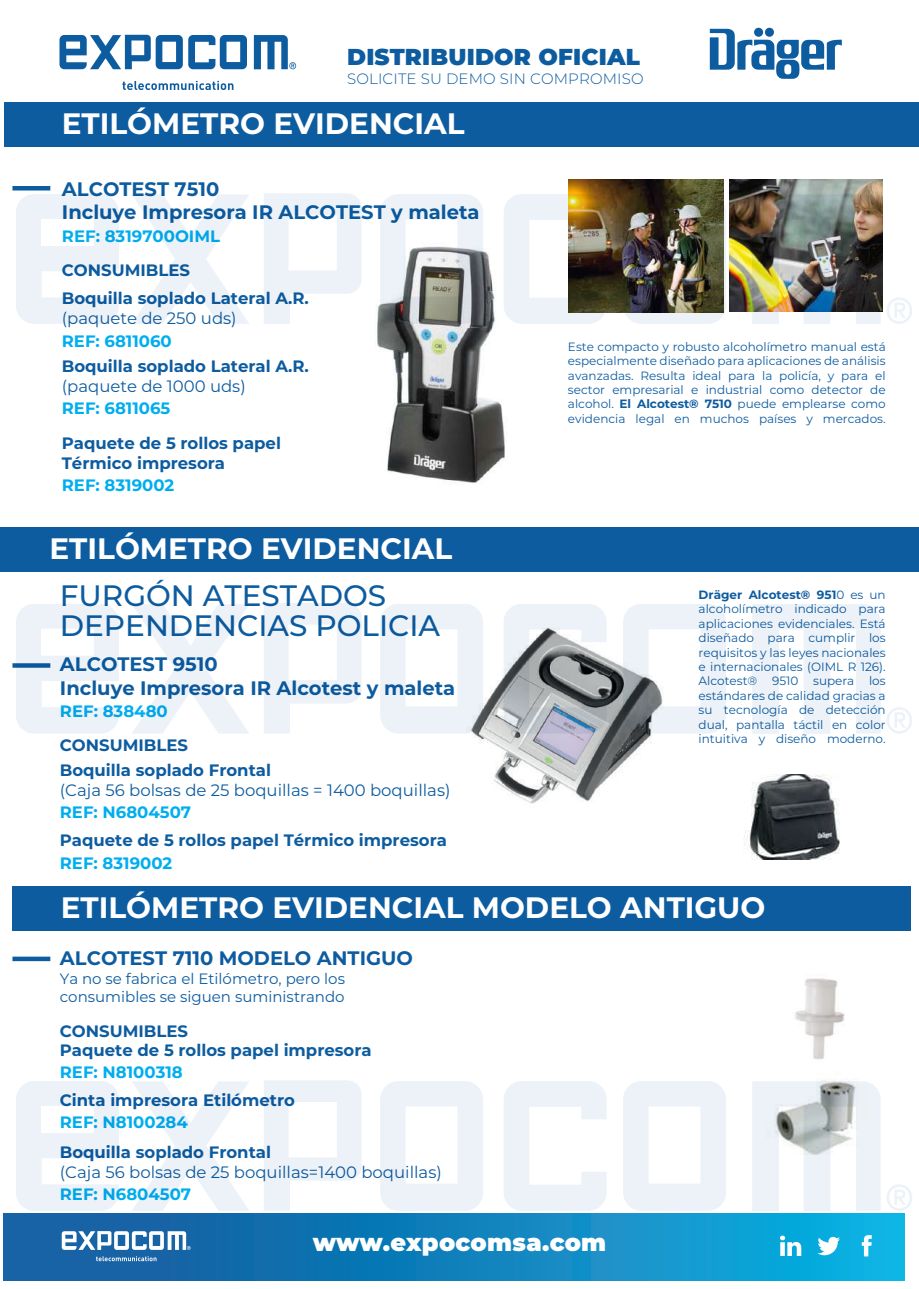
<style>
.page{position:relative;width:919px;height:1289px;background:#fff}
.page>*{position:absolute;margin:0;border:0;box-sizing:border-box;transform-origin:0 0}
.t1{font:700 29.55px "Montserrat";color:#fff}
.t2{font:500 29.55px/30px "Montserrat";color:#0d5ca0}
.t3{font:900 24px "Montserrat";letter-spacing:.015em;color:#fff}
.t4{font:900 22.95px "Montserrat";letter-spacing:.01em;color:#0d5ca0}
.t5{font:700 19.5px/23.4px "Montserrat";color:#0d5ca0}
.t6{font:700 16.5px/19.8px "Montserrat";color:#0d5ca0}
.t7{font:700 16.5px "Montserrat";color:#00aeef}
.t8{font:16.5px "Montserrat";color:#0d5ca0}
.t9{font:15px/18px "Montserrat";color:#0d5ca0}
.t10{font:300 15px "Montserrat";letter-spacing:.01em;color:#0d5ca0}
.t11{font:12px/14.4px "Montserrat";color:#0d5ca0;text-align:justify}
.s1{font-weight:700}
</style>
<div class="page">
<img style="left:455px;top:623px;width:220px;height:181px">
<img style="left:361px;top:237px;width:144px;height:246px">
<div style="left:5px;top:103px;width:913px;height:44px;background:#0d5ca0"></div>
<div style="left:0;top:527px;width:918px;height:44px;background:#0d5ca0"></div>
<div style="left:13px;top:886px;width:898px;height:44px;background:#0d5ca0"></div>
<svg style="left:59px;top:35px;width:188px;height:34px"></svg>
<svg style="left:254px;top:35px;width:42px;height:34px"></svg>
<svg style="left:122px;top:81px;width:111px;height:9px"></svg>
<svg style="left:709px;top:29px;width:132px;height:50px"></svg>
<div style="left:754px;top:28px;width:9px;height:9px;background:#0d5ca0;border-radius:50%"></div>
<div style="left:764px;top:28px;width:9px;height:9px;background:#0d5ca0;border-radius:50%"></div>
<svg style="left:3px;top:1213px;width:901px;height:67px;background:#1184be"></svg>
<svg style="left:780px;top:1235px;width:21px;height:20px"></svg>
<svg style="left:816px;top:1236px;width:24px;height:19px"></svg>
<svg style="left:861px;top:1235px;width:10px;height:21px"></svg>
<svg style="left:62px;top:1230px;width:129px;height:19px"></svg>
<svg style="left:96px;top:1256px;width:60px;height:5px"></svg>
<hr style="left:12px;top:186px;width:38px;height:4px;background:#0d5ca0">
<img style="left:568px;top:180px;width:155px;height:133px">
<img style="left:729px;top:180px;width:153px;height:131px">
<img style="left:743px;top:774px;width:97px;height:85px">
<svg style="left:12px;top:663px;width:4px;height:4px"></svg>
<div style="left:12px;top:956px;width:38px;height:5px;background:#0d5ca0"></div>
<img style="left:795px;top:978px;width:50px;height:81px">
<svg style="left:16px;top:194px;width:103px;height:130px"></svg>
<svg style="left:132px;top:195px;width:117px;height:129px"></svg>
<svg style="left:264px;top:193px;width:97px;height:131px"></svg>
<svg style="left:380px;top:194px;width:103px;height:130px"></svg>
<img style="left:623px;top:194px;width:103px;height:130px">
<svg style="left:503px;top:194px;width:103px;height:130px"></svg>
<img style="left:752px;top:194px;width:128px;height:130px">
<svg style="left:887px;top:297px;width:25px;height:27px"></svg>
<svg style="left:16px;top:604px;width:103px;height:129px"></svg>
<svg style="left:132px;top:604px;width:117px;height:129px"></svg>
<svg style="left:264px;top:603px;width:97px;height:130px"></svg>
<svg style="left:380px;top:604px;width:103px;height:129px"></svg>
<svg style="left:623px;top:604px;width:103px;height:129px"></svg>
<svg style="left:503px;top:604px;width:103px;height:129px;background:#afb4b9"></svg>
<svg style="left:752px;top:604px;width:128px;height:130px"></svg>
<svg style="left:887px;top:707px;width:25px;height:26px"></svg>
<svg style="left:16px;top:1081px;width:103px;height:129px"></svg>
<svg style="left:132px;top:1081px;width:117px;height:129px"></svg>
<svg style="left:264px;top:1080px;width:97px;height:130px"></svg>
<svg style="left:380px;top:1081px;width:103px;height:129px"></svg>
<svg style="left:623px;top:1081px;width:103px;height:129px"></svg>
<svg style="left:504px;top:1081px;width:102px;height:129px"></svg>
<svg style="left:752px;top:1081px;width:128px;height:130px"></svg>
<svg style="left:887px;top:1184px;width:25px;height:26px"></svg>
<h3 class="t4" style="left:347px;top:40px;width:294px">DISTRIBUIDOR OFICIAL</h3>
<p class="t10" style="left:347px;top:69px;width:298px">SOLICITE SU DEMO SIN COMPROMISO</p>
<h1 class="t1" style="left:62px;top:102px;width:404px">ETILÓMETRO EVIDENCIAL</h1>
<h3 class="t5" style="left:62px;top:176px;width:419px">ALCOTEST 7510<br>Incluye Impresora IR ALCOTEST y maleta</h3>
<h3 class="t7" style="left:62px;top:224px;width:160px">REF: 8319700OIML</h3>
<h3 class="t6" style="left:62px;top:259px;width:130px">CONSUMIBLES</h3>
<h3 class="t6" style="left:62px;top:288px;width:248px">Boquilla soplado Lateral A.R.</h3>
<h3 class="t8" style="left:62px;top:307px;width:176px">(paquete de 250 uds)</h3>
<h3 class="t7" style="left:62px;top:329px;width:111px">REF: 6811060</h3>
<h3 class="t6" style="left:62px;top:355px;width:248px">Boquilla soplado Lateral A.R.</h3>
<h3 class="t8" style="left:62px;top:374px;width:185px">(paquete de 1000 uds)</h3>
<h3 class="t7" style="left:62px;top:396px;width:110px">REF: 6811065</h3>
<h3 class="t6" style="left:62px;top:432px;width:221px">Paquete de 5 rollos papel<br>Térmico impresora</h3>
<h3 class="t7" style="left:62px;top:473px;width:114px">REF: 8319002</h3>
<h1 class="t1" style="left:49px;top:527px;width:404px">ETILÓMETRO EVIDENCIAL</h1>
<h1 class="t2" style="left:60px;top:579px;width:382px">FURGÓN ATESTADOS<br>DEPENDENCIAS POLICIA</h1>
<h3 class="t5" style="left:60px;top:652px;width:397px">ALCOTEST 9510<br>Incluye Impresora IR Alcotest y maleta</h3>
<h3 class="t7" style="left:60px;top:699px;width:109px">REF: 838480</h3>
<h3 class="t6" style="left:60px;top:734px;width:130px">CONSUMIBLES</h3>
<h3 class="t6" style="left:60px;top:759px;width:213px">Boquilla soplado Frontal</h3>
<h3 class="t8" style="left:60px;top:778px;width:392px">(Caja 56 bolsas de 25 boquillas = 1400 boquillas)</h3>
<h3 class="t7" style="left:60px;top:800px;width:133px">REF: N6804507</h3>
<h3 class="t6" style="left:60px;top:829px;width:388px">Paquete de 5 rollos papel Térmico impresora</h3>
<h3 class="t7" style="left:60px;top:851px;width:114px">REF: 8319002</h3>
<p class="t11" style="left:568px;top:339px;width:319px">Este compacto y robusto alcoholímetro manual está especialmente diseñado para aplicaciones de análisis avanzadas. Resulta ideal para la policía, y para el sector empresarial e industrial como detector de alcohol. <span class="s1">El Alcotest® 7510</span> puede emplearse como evidencia legal en muchos países y mercados.</p>
<p class="t11" style="left:698px;top:587px;width:188px"><span class="s1">Dräger Alcotest® 951</span>0 es un alcoholímetro indicado para aplicaciones evidenciales. Está diseñado para cumplir los requisitos y las leyes nacionales e internacionales (OIML R 126).<br>Alcotest® 9510 supera los estándares de calidad gracias a su tecnología de detección dual, pantalla táctil en color intuitiva y diseño moderno.</p>
<h1 class="t1" style="left:61px;top:886px;width:706px">ETILÓMETRO EVIDENCIAL MODELO ANTIGUO</h1>
<h3 class="t5" style="left:60px;top:945px;width:354px">ALCOTEST 7110 MODELO ANTIGUO</h3>
<p class="t9" style="left:60px;top:969px;width:287px">Ya no se fabrica el Etilómetro, pero los consumibles se siguen suministrando</p>
<h3 class="t6" style="left:60px;top:1020px;width:130px">CONSUMIBLES</h3>
<h3 class="t6" style="left:60px;top:1038px;width:313px">Paquete de 5 rollos papel impresora</h3>
<h3 class="t7" style="left:60px;top:1060px;width:124px">REF: N8100318</h3>
<h3 class="t6" style="left:60px;top:1088px;width:237px">Cinta impresora Etilómetro</h3>
<h3 class="t7" style="left:60px;top:1110px;width:129px">REF: N8100284</h3>
<h3 class="t6" style="left:60px;top:1141px;width:213px">Boquilla soplado Frontal</h3>
<h3 class="t8" style="left:60px;top:1160px;width:383px">(Caja 56 bolsas de 25 boquillas=1400 boquillas)</h3>
<h3 class="t7" style="left:60px;top:1182px;width:133px">REF: N6804507</h3>
<h2 class="t3" style="left:313px;top:1224px;width:295px">www.expocomsa.com</h2>
</div>
